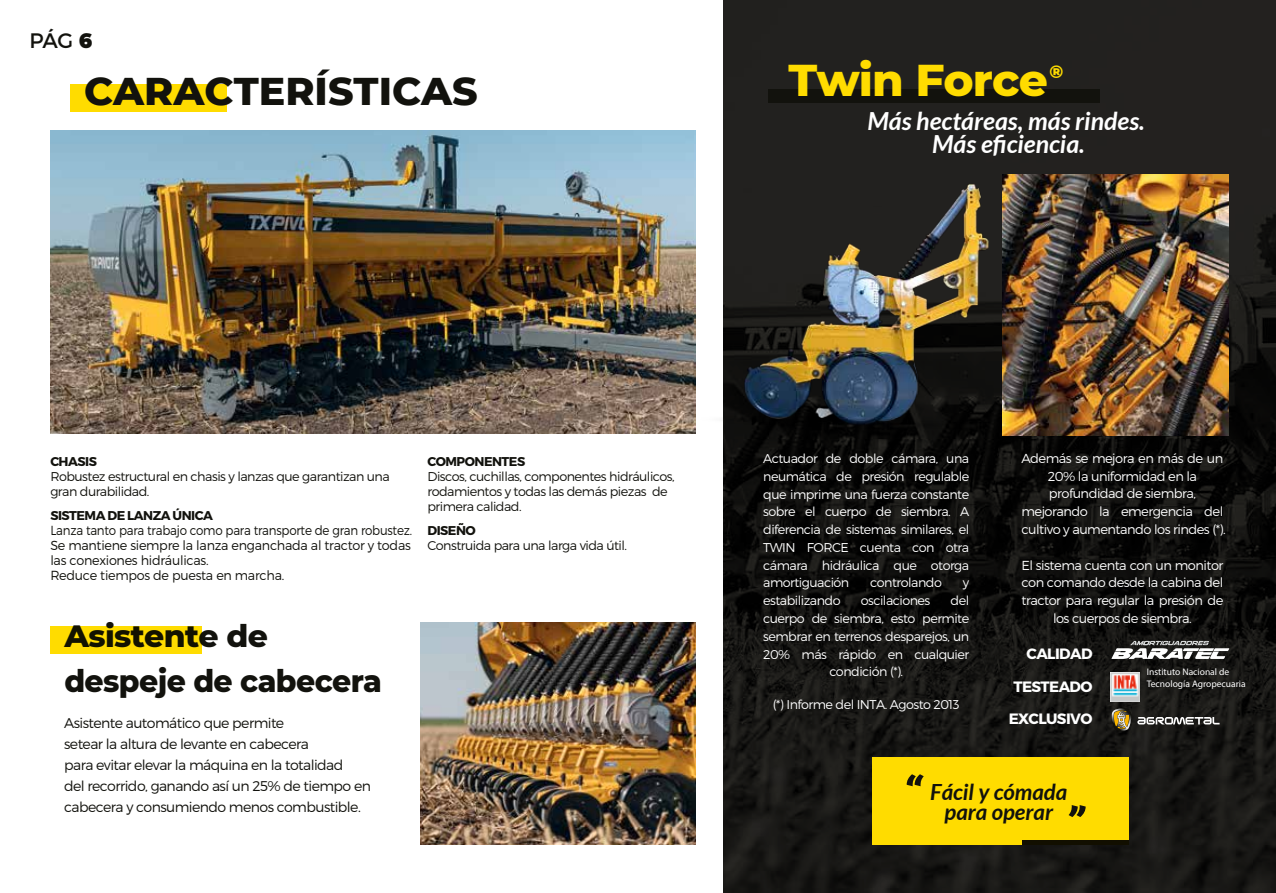
<style>
.page{position:relative;width:1276px;height:893px;background:#fff}
.page>*{position:absolute;margin:0;border:0;box-sizing:border-box;transform-origin:0 0}
.t1{font:800 45.45px "Montserrat";letter-spacing:-.02em;color:#ffdc00}
.t2{font:800 39.45px "Montserrat";color:#12120d}
.t3{font:800 31.5px/44.8px "Montserrat";letter-spacing:-.02em;color:#12120d}
.t4{font:italic 700 24.9px/22.6px "Lato";color:#fff;text-align:center}
.t5{font:italic 700 22.2px/20.2px "Lato";color:#12120d;text-align:center}
.t6{font:21px "Montserrat";color:#12120d}
.t7{font:800 17.85px "Montserrat";color:#ffdc00}
.t8{font:700 15px/33px "Montserrat";letter-spacing:-.04em;color:#fff;text-align:right}
.t9{font:300 14.1px/21px "Montserrat";letter-spacing:-.04em;color:#12120d}
.t10{font:300 13.2px/15px "Montserrat";letter-spacing:-.02em;color:#12120d;scale:.9 1}
.t11{font:300 13.05px/17.7px "Montserrat";letter-spacing:-.04em;color:#fff;text-align:center}
.t12{font:300 12.75px/17.7px "Montserrat";letter-spacing:-.04em;color:#fff;text-align:justify}
.t13{font:300 12.75px/15px "Montserrat";letter-spacing:-.04em;color:#12120d}
.t14{font:700 12.75px "Montserrat";letter-spacing:-.04em;color:#12120d}
.t15{font:300 12.6px "Montserrat";letter-spacing:-.04em;color:#12120d}
.t16{font:9.6px/11.4px "Myriad Pro";color:#fff}
.s1{font-weight:900}
.s2{font-size:12.6px}
</style>
<div class="page">
<svg style="left:723px;top:0;width:553px;height:893px;background:#171715"></svg>
<div style="left:70px;top:84px;width:157px;height:28px;background:#ffdc00"></div>
<div style="left:872px;top:757px;width:256px;height:87px;background:#ffdc00"></div>
<hr style="left:1022px;top:840px;width:106px;height:4px;background:#120f00">
<svg style="left:906px;top:774px;width:17px;height:12px"></svg>
<svg style="left:1068px;top:805px;width:17px;height:12px"></svg>
<div style="left:50px;top:626px;width:152px;height:27px;background:#ffdc00"></div>
<svg style="left:1137px;top:717px;width:82px;height:7px"></svg>
<svg style="left:1111px;top:708px;width:20px;height:23px"></svg>
<img style="left:1111px;top:673px;width:28px;height:28px">
<img style="left:420px;top:622px;width:275px;height:222px">
<img style="left:50px;top:131px;width:645px;height:302px">
<img style="left:1034px;top:175px;width:194px;height:261px">
<svg style="left:1111px;top:641px;width:118px;height:18px"></svg>
<img style="left:693px;top:175px;width:341px;height:281px">
<div style="left:768px;top:90px;width:331px;height:13px;background:#12120d"></div>
<h3 class="t6" style="left:29px;top:27px;width:64px">PÁG <span class="s1">6</span></h3>
<h2 class="t2" style="left:84px;top:62px;width:395px">CARACTERÍSTICAS</h2>
<h1 class="t1" style="left:788px;top:47px;width:261px">Twin Force</h1>
<h3 class="t7" style="left:1049px;top:59px;width:15px">®</h3>
<h3 class="t4" style="left:867px;top:110px;width:279px">Más hectáreas, más rindes.<br>Más eficiencia.</h3>
<p class="t14" style="left:50px;top:453px;width:48px">CHASIS</p>
<p class="t13" style="left:50px;top:468px;width:341px">Robustez estructural en chasis y lanzas que garantizan una gran durabilidad.</p>
<p class="t14" style="left:50px;top:507px;width:164px">SISTEMA DE LANZA ÚNICA</p>
<p class="t10" style="left:50px;top:522px;width:403px">Lanza tanto para trabajo como para transporte de gran robustez.<br>Se mantiene siempre la lanza enganchada al tractor y todas las conexiones hidráulicas.<br>Reduce tiempos de puesta en marcha.</p>
<h3 class="t3" style="left:64px;top:612px;width:319px">Asistente de despeje de cabecera</h3>
<p class="t9" style="left:64px;top:712px;width:308px">Asistente automático que permite<br>setear la altura de levante en cabecera<br>para evitar elevar la máquina en la totalidad<br>del recorrido, ganando así un 25% de tiempo en cabecera y consumiendo menos combustible.</p>
<p class="t14" style="left:427px;top:453px;width:99px">COMPONENTES</p>
<p class="t13" style="left:427px;top:468px;width:249px">Discos, cuchillas, componentes hidráulicos, rodamientos y todas las demás piezas <span class="s2">de</span></p>
<p class="t15" style="left:427px;top:498px;width:96px">primera calidad.</p>
<p class="t14" style="left:427px;top:522px;width:50px">DISEÑO</p>
<p class="t13" style="left:427px;top:537px;width:201px">Construida para una larga vida útil.</p>
<p class="t12" style="left:763px;top:449px;width:207px">Actuador de doble cámara, una neumática de presión regulable que imprime una fuerza constante sobre el cuerpo de siembra. A diferencia de sistemas similares, el TWIN FORCE cuenta con otra cámara hidráulica que otorga amortiguación</p>
<p class="t12" style="left:870px;top:574px;width:73px">controlando</p>
<p class="t12" style="left:963px;top:574px;width:8px">y</p>
<p class="t12" style="left:763px;top:592px;width:79px">estabilizando</p>
<p class="t12" style="left:861px;top:592px;width:71px">oscilaciones</p>
<p class="t12" style="left:950px;top:592px;width:20px">del</p>
<p class="t12" style="left:763px;top:609px;width:207px">cuerpo de siembra, esto permite</p>
<p class="t12" style="left:763px;top:627px;width:207px">sembrar en terrenos desparejos, un</p>
<p class="t12" style="left:763px;top:645px;width:207px">20% más rápido en cualquier</p>
<p class="t12" style="left:829px;top:663px;width:75px">condición (*).</p>
<p class="t12" style="left:773px;top:696px;width:188px">(*) Informe del INTA. Agosto 2013</p>
<p class="t11" style="left:1021px;top:449px;width:206px">Además se mejora en más de un<br>20% la uniformidad en la profundidad de siembra, mejorando la emergencia del cultivo y aumentando los rindes (*).</p>
<p class="t11" style="left:1021px;top:556px;width:203px">El sistema cuenta con un monitor con comando desde la cabina del tractor para regular la presión de los cuerpos de siembra.</p>
<p class="t8" style="left:1008px;top:637px;width:85px">CALIDAD<br>TESTEADO<br>EXCLUSIVO</p>
<p class="t16" style="left:1146px;top:666px;width:100px">Instituto Nacional de<br>Tecnología Agropecuaria</p>
<h3 class="t5" style="left:930px;top:782px;width:139px">Fácil y cómada para operar</h3>
</div>
